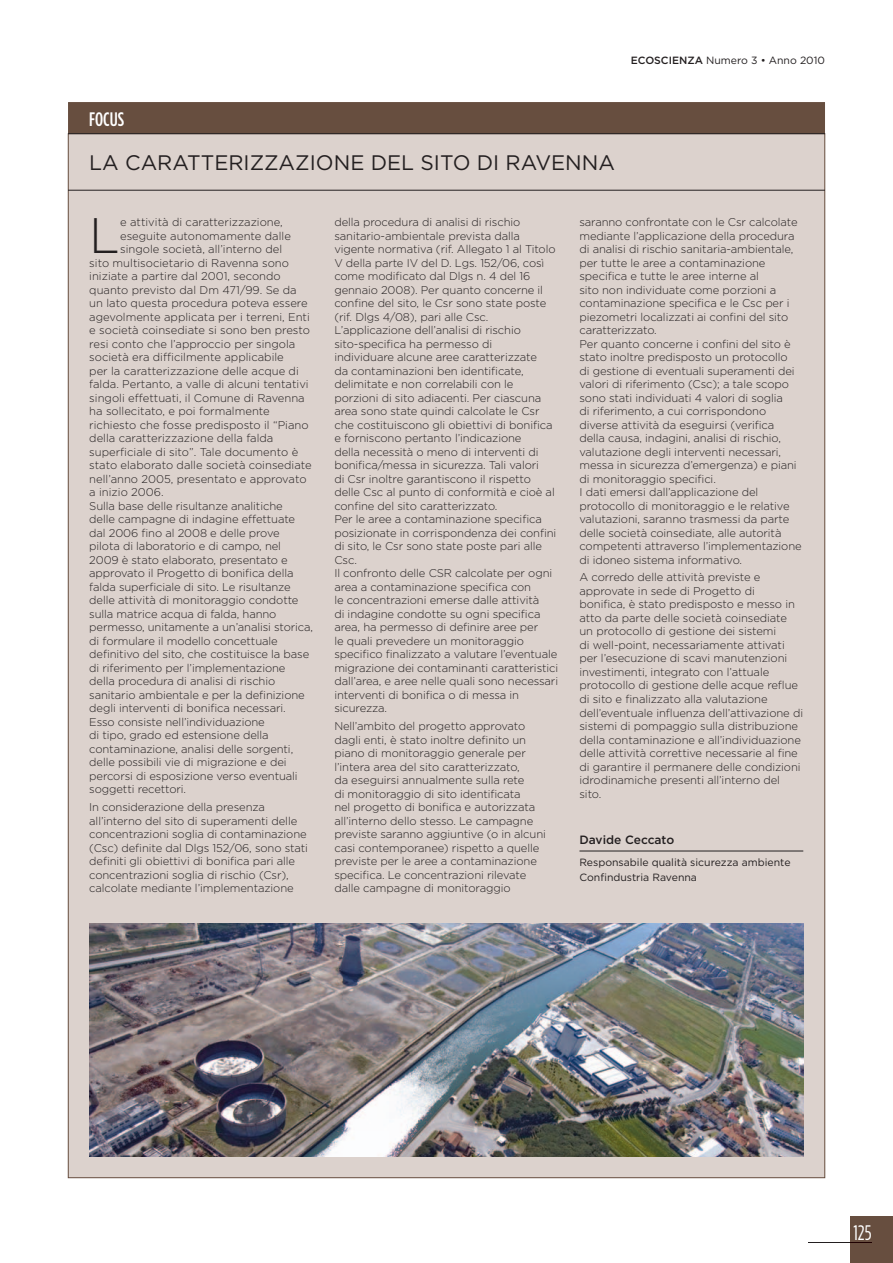
<style>
.page{position:relative;width:893px;height:1263px;background:#fff}
.page>*{position:absolute;margin:0;border:0;box-sizing:border-box;transform-origin:0 0}
.t1{font:300 49.8px "Gotham";color:#231f20}
.t2{font:21px "Gotham";color:#231f20}
.t3{font:21px "Gotham Condensed";color:#fff}
.t4{font:500 19.5px "Gotham Condensed";color:#fff}
.t5{font:500 12px "Gotham";color:#231f20}
.t6{font:300 11.25px/13.5px "Gotham";letter-spacing:-.01em;color:#231f20}
.t7{font:300 11.25px "Gotham";color:#221b19}
.t8{font:10.5px/15px "Gotham";color:#231f20}
.s1{font-weight:500}
.s2{color:#221b19}
</style>
<div class="page">
<div style="left:850px;top:1216px;width:43px;height:47px;background:#674e3f"></div>
<hr style="left:808px;top:1242px;width:42px;height:1px;background:#231f20">
<svg style="left:850px;top:1242px;width:22px;height:1px"></svg>
<div style="left:68px;top:134px;width:757px;height:1044px;background:#dcd2cd"></div>
<div style="left:69px;top:103px;width:755px;height:30px;background:#674e3f"></div>
<div style="left:68px;top:102px;width:757px;height:31px;border:2px solid #674e3f"></div>
<hr style="left:579px;top:851px;width:224px;height:1px;background:#231f20">
<hr style="left:68px;top:190px;width:757px;height:1px;background:#231f20">
<hr style="left:68px;top:133px;width:757px;height:1px;background:#231f20">
<img style="left:89px;top:923px;width:714px;height:234px">
<p class="t8" style="left:631px;top:54px;width:196px"><span class="s1">ECOSCIENZA</span> Numero 3 • Anno 2010</p>
<h3 class="t4" style="left:89px;top:112px;width:36px">FOCUS</h3>
<h2 class="t2" style="left:89px;top:155px;width:527px">LA CARATTERIZZAZIONE DEL SITO DI RAVENNA</h2>
<h1 class="t1" style="left:89px;top:217px;width:32px">L</h1>
<p class="t6" style="left:120px;top:216px;width:164px">e attività di caratterizzazione,</p>
<p class="t6" style="left:120px;top:230px;width:172px">eseguite autonomamente dalle</p>
<p class="t6" style="left:120px;top:243px;width:164px">singole società, all’interno del</p>
<p class="t6" style="left:89px;top:257px;width:201px">sito multisocietario di Ravenna sono</p>
<p class="t6" style="left:89px;top:270px;width:193px">iniziate a partire dal 2001, secondo</p>
<p class="t6" style="left:89px;top:284px;width:209px">quanto previsto dal Dm 471/99. Se da</p>
<p class="t6" style="left:89px;top:297px;width:220px">un lato questa procedura poteva essere</p>
<p class="t6" style="left:89px;top:311px;width:222px">agevolmente applicata per i terreni, Enti</p>
<p class="t6" style="left:89px;top:324px;width:222px">e società coinsediate si sono ben presto</p>
<p class="t6" style="left:89px;top:338px;width:208px">resi conto che l’approccio per singola</p>
<p class="t6" style="left:89px;top:351px;width:196px">società era difficilmente applicabile</p>
<p class="t6" style="left:89px;top:365px;width:211px">per la caratterizzazione delle acque di</p>
<p class="t6" style="left:89px;top:378px;width:221px">falda. Pertanto, a valle di alcuni tentativi</p>
<p class="t6" style="left:89px;top:392px;width:217px">singoli effettuati, il Comune di Ravenna</p>
<p class="t6" style="left:89px;top:405px;width:182px">ha sollecitato, e poi formalmente</p>
<p class="t6" style="left:89px;top:419px;width:221px">richiesto che fosse predisposto il “Piano</p>
<p class="t6" style="left:89px;top:432px;width:186px">della caratterizzazione della falda</p>
<p class="t6" style="left:89px;top:446px;width:210px">superficiale di sito”. Tale documento è</p>
<p class="t6" style="left:89px;top:459px;width:224px">stato elaborato dalle società coinsediate</p>
<p class="t6" style="left:89px;top:473px;width:219px">nell’anno 2005, presentato e approvato</p>
<p class="t6" style="left:89px;top:486px;width:76px">a inizio 2006.</p>
<p class="t6" style="left:89px;top:500px;width:195px">Sulla base delle risultanze analitiche</p>
<p class="t6" style="left:89px;top:513px;width:207px">delle campagne di indagine effettuate</p>
<p class="t6" style="left:89px;top:527px;width:192px">dal 2006 fino al 2008 e delle prove</p>
<p class="t6" style="left:89px;top:540px;width:193px">pilota di laboratorio e di campo, nel</p>
<p class="t6" style="left:89px;top:554px;width:200px">2009 è stato elaborato, presentato e</p>
<p class="t6" style="left:89px;top:567px;width:206px">approvato il Progetto di bonifica della</p>
<p class="t6" style="left:89px;top:581px;width:203px">falda superficiale di sito. Le risultanze</p>
<p class="t6" style="left:89px;top:594px;width:211px">delle attività di monitoraggio condotte</p>
<p class="t6" style="left:89px;top:608px;width:189px">sulla matrice acqua di falda, hanno</p>
<p class="t6" style="left:89px;top:621px;width:225px">permesso, unitamente a un’analisi storica,</p>
<p class="t6" style="left:89px;top:635px;width:190px">di formulare il modello concettuale</p>
<p class="t6" style="left:89px;top:648px;width:221px">definitivo del sito, c e costituisce la base</p>
<p class="t6" style="left:89px;top:662px;width:198px">di riferimento per l’im<span class="s2">ple</span>mentazione</p>
<p class="t6" style="left:89px;top:675px;width:188px">della procedura di analisi <span class="s2">di r</span>ischio</p>
<p class="t6" style="left:89px;top:689px;width:217px">sanitario ambientale e per la <span class="s2">defi</span>nizione</p>
<p class="t6" style="left:89px;top:702px;width:198px">degli interventi di bonifica necess<span class="s2">ari.</span></p>
<p class="t6" style="left:89px;top:716px;width:177px">Esso consiste nell’individuazione</p>
<p class="t6" style="left:89px;top:729px;width:181px">di tipo, grado ed estensione della</p>
<p class="t6" style="left:89px;top:743px;width:205px">contaminazione, analisi delle sorgenti,</p>
<p class="t6" style="left:89px;top:756px;width:199px">delle possibili vie di migrazione e dei</p>
<p class="t6" style="left:89px;top:770px;width:210px">percorsi di esposizione verso eventuali</p>
<p class="t6" style="left:89px;top:783px;width:98px">soggetti recettori.</p>
<p class="t6" style="left:89px;top:801px;width:220px">In considerazione della presenza all’interno del sito di superamenti delle concentrazioni soglia di contaminazione (Csc) definite dal Dlgs 152/06, sono stati definiti gli obiettivi di bonifica pari alle concentrazioni soglia di rischio (Csr), calcolate mediante l’implementazione</p>
<p class="t7" style="left:194px;top:650px;width:8px">h</p>
<p class="t6" style="left:334px;top:216px;width:225px">della procedura di analisi di rischio sanitario-ambientale prevista dalla vigente normativa (rif. Allegato 1 al Titolo V della parte IV del D. Lgs. 152/06, così come modificato dal Dlgs n. 4 del 16 gennaio 2008). Per quanto concerne il confine del sito, le Csr sono state poste (rif. Dlgs 4/08), pari alle Csc.<br>L’applicazione dell’analisi di rischio sito-specifica ha permesso di<br>individuare alcune aree caratterizzate<br>da contaminazioni ben identificate, delimitate e non correlabili con le porzioni di sito adiacenti. Per ciascuna area sono state quindi calcolate le Csr che costituiscono gli obiettivi di bonifica e forniscono pertanto l’indicazione<br>della necessità o meno di interventi di bonifica/messa in sicurezza. Tali valori<br>di Csr inoltre garantiscono il rispetto delle Csc al punto di conformità e cioè al confine del sito caratterizzato.<br>Per le aree a contaminazione specifica posizionate in corrispondenza dei confini di sito, le Csr sono state poste pari alle Csc.<br>Il confronto delle CSR calcolate per ogni area a contaminazione specifica con<br>le concentrazioni emerse dalle attività<br>di indagine condotte su ogni specifica area, ha permesso di definire aree per<br>le quali prevedere un monitoraggio specifico finalizzato a valutare l’eventuale migrazione dei contaminanti caratteristici dall’area, e aree nelle quali sono necessari interventi di bonifica o di messa in sicurezza.</p>
<p class="t6" style="left:334px;top:720px;width:213px">Nell’ambito del progetto approvato <span class="s2">d</span>agli enti, è stato inoltre definito un p<span class="s2">iano</span> di monitoraggio generale per l’inter<span class="s2">a ar</span>ea del sito caratterizzato,<br>da esegui<span class="s2">rsi a</span>nnualmente sulla rete<br>di monitorag<span class="s2">gio d</span>i sito identificata<br>nel progetto di b<span class="s2">onifi</span>ca e autorizzata all’interno dello stess<span class="s2">o. Le</span> campagne previste saranno aggiunti<span class="s2">ve (</span>o in alcuni casi contemporanee) rispetto <span class="s2">a q</span>uelle previste per le aree a contaminazi<span class="s2">one </span>specifica. Le concentrazioni rilevate dalle campagne di monitoraggio</p>
<p class="t6" style="left:579px;top:216px;width:224px">saranno confrontate con le Csr calcolate mediante l’applicazione della procedura di analisi di rischio sanitaria-ambientale, per tutte le aree a contaminazione specifica e tutte le aree interne al<br>sito non individuate come porzioni a contaminazione specifica e le Csc per i piezometri localizzati ai confini del sito caratterizzato.<br>Per quanto concerne i confini del sito è stato inoltre predisposto un protocollo<br>di gestione di eventuali superamenti dei valori di riferimento (Csc); a tale scopo sono stati individuati 4 valori di soglia<br>di riferimento, a cui corrispondono diverse attività da eseguirsi (verifica della causa, indagini, analisi di rischio, valutazione degli interventi necessari, messa in sicurezza d’emergenza) e piani di monitoraggio specifici.<br>I dati emersi dall’applicazione del protocollo di monitoraggio e le relative valutazioni, saranno trasmessi da parte delle società coinsediate, alle autorità competenti attraverso l’implementazione di idoneo sistema informativo.</p>
<p class="t6" style="left:579px;top:571px;width:225px">A corredo delle attività previste e approvate in sede di Progetto di bonifica, è stato predisposto e messo in atto da parte delle società coinsediate un protocollo di gestione dei sistemi<br>di well-point, necessariamente attivati per l’esecuzione di scavi manutenzioni investimenti, integrato con l’attuale protocollo di gestione delle acque reflue di sito e finalizzato alla valutazione dell’eventuale influenza dell’attivazione di sistemi di pompaggio sulla distribuzione della contaminazione e all’individuazione delle attività correttive necessarie al fine di garantire il permanere delle condizioni idrodinamiche presenti all’interno del sito.</p>
<p class="t5" style="left:579px;top:836px;width:96px">Davide Ceccato</p>
<p class="t8" style="left:579px;top:855px;width:213px">Responsabile qualità sicurezza ambiente<br>Confindustria Ravenna</p>
<h2 class="t3" style="left:853px;top:1225px;width:20px">125</h2>
</div>
